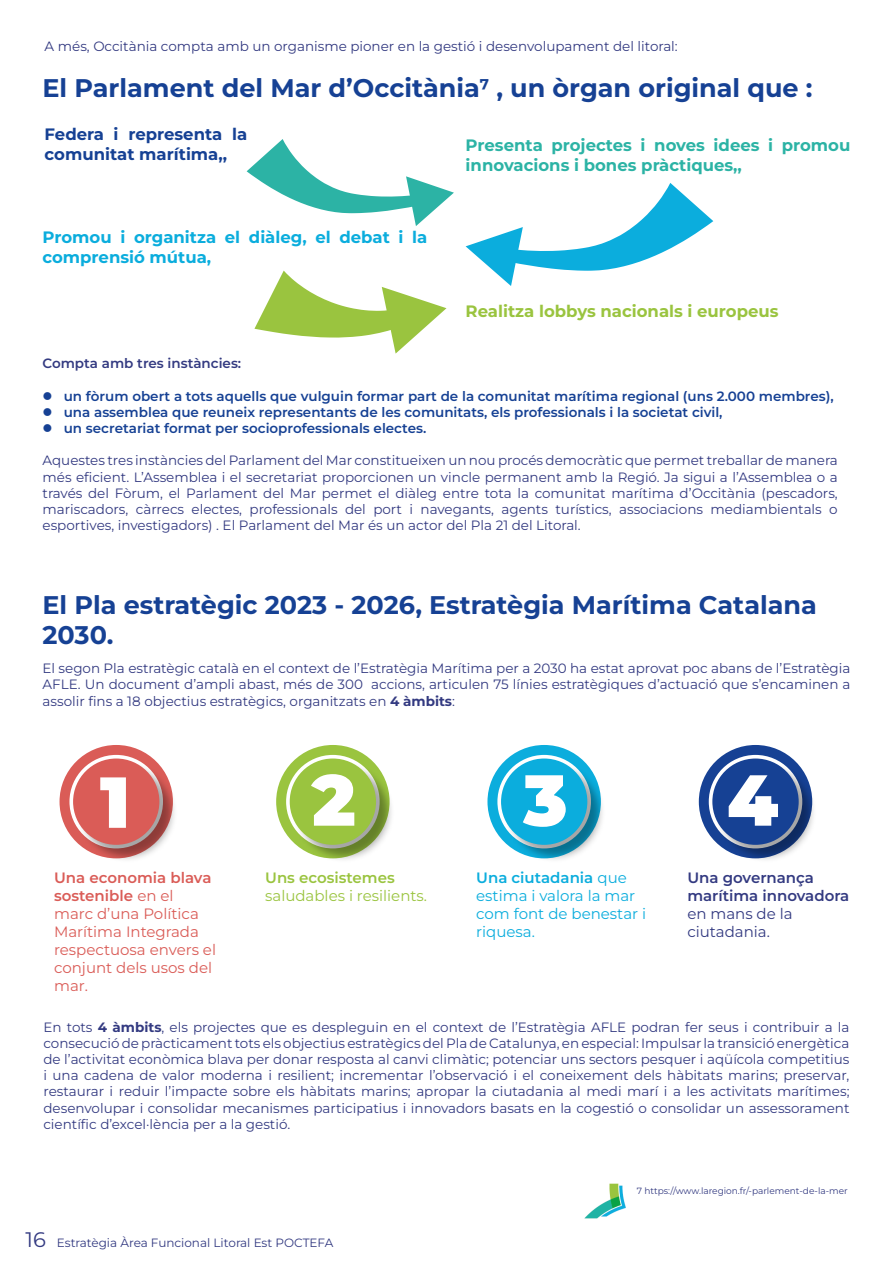
<style>
.page{position:relative;width:893px;height:1263px;background:#fff}
.page>*{position:absolute;margin:0;border:0;box-sizing:border-box;transform-origin:0 0}
.t1{font:900 72px "Montserrat";color:#fff}
.t2{font:700 25.5px/30.6px "Montserrat";color:#164194}
.t3{font:700 16.5px/19.8px "Montserrat";color:#2cb3a5}
.t4{font:700 16.5px/19.8px "Montserrat";color:#0baddd}
.t5{font:700 16.5px/19.8px "Montserrat";color:#164194}
.t6{font:700 16.5px "Montserrat";color:#9ac43f}
.t7{font:15px/18px "Montserrat";color:#da5c57}
.t8{font:15px/18px "Montserrat";color:#0baddd}
.t9{font:600 15px/18px "Montserrat";color:#333a81}
.t10{font:15px "Montserrat";color:#9ac43f}
.t11{font:15px/18px "Montserrat";color:#333a81}
.t12{font:600 15px "Montserrat";color:#9ac43f}
.t13{font:13.5px/16.2px "Montserrat";color:#333a81;text-align:justify}
.t14{font:600 13.5px/16.2px "Montserrat";color:#164194}
.t15{font:600 13.5px "Montserrat";color:#333a81}
.t16{font:12px "Montserrat";color:#333a81}
.t17{font:9px "Montserrat";color:#333a81}
.s1{font-weight:700}
.s2{font-weight:600}
.s3{font-size:21px}
</style>
<div class="page">
<svg style="left:247px;top:139px;width:207px;height:87px"></svg>
<img style="left:584px;top:1183px;width:42px;height:36px">
<svg style="left:63px;top:749px;width:106px;height:106px"></svg>
<div style="left:60px;top:745px;width:113px;height:113px;border:8px solid #da5c57;border-radius:50%"></div>
<div style="left:69px;top:755px;width:94px;height:93px;border:4px solid #fff;border-radius:50%"></div>
<div style="left:76px;top:761px;width:102px;height:102px;background:#000;opacity:.35"></div>
<div style="left:73px;top:758px;width:86px;height:87px;background:#da5c57;border-radius:50%"></div>
<svg style="left:280px;top:749px;width:106px;height:106px"></svg>
<div style="left:276px;top:745px;width:114px;height:113px;border:8px solid #9ac43f;border-radius:50%"></div>
<div style="left:286px;top:755px;width:94px;height:93px;border:4px solid #fff;border-radius:50%"></div>
<div style="left:292px;top:761px;width:102px;height:102px;background:#000;opacity:.35"></div>
<div style="left:290px;top:758px;width:86px;height:87px;background:#9ac43f;border-radius:50%"></div>
<svg style="left:491px;top:749px;width:106px;height:106px"></svg>
<div style="left:487px;top:745px;width:114px;height:113px;border:8px solid #0baddd;border-radius:50%"></div>
<div style="left:497px;top:755px;width:94px;height:93px;border:4px solid #fff;border-radius:50%"></div>
<div style="left:504px;top:761px;width:102px;height:102px;background:#000;opacity:.35"></div>
<div style="left:501px;top:758px;width:86px;height:87px;background:#0baddd;border-radius:50%"></div>
<svg style="left:703px;top:749px;width:105px;height:106px"></svg>
<div style="left:699px;top:745px;width:113px;height:113px;border:8px solid #164194;border-radius:50%"></div>
<div style="left:709px;top:755px;width:93px;height:93px;border:4px solid #fff;border-radius:50%"></div>
<div style="left:715px;top:761px;width:102px;height:102px;background:#000;opacity:.35"></div>
<div style="left:712px;top:758px;width:87px;height:87px;background:#164194;border-radius:50%"></div>
<svg style="left:466px;top:183px;width:247px;height:103px"></svg>
<svg style="left:254px;top:271px;width:192px;height:83px"></svg>
<p class="t13" style="left:45px;top:38px;width:635px">A més, Occitània compta amb un organisme pioner en la gestió i desenvolupament del litoral:</p>
<h2 class="t2" style="left:43px;top:71px;width:772px">El Parlament del Mar d’Occitània<sup>7</sup> , un òrgan original que :</h2>
<p class="t5" style="left:45px;top:124px;width:204px">Federa i representa la comunitat marítima,,</p>
<p class="t3" style="left:466px;top:134px;width:386px">Presenta projectes i noves idees i promou innovacions i bones pràctiques,,</p>
<p class="t4" style="left:43px;top:226px;width:386px">Promou i organitza el diàleg, el debat i la comprensió mútua,</p>
<p class="t6" style="left:466px;top:299px;width:314px">Realitza lobbys nacionals i europeus</p>
<p class="t15" style="left:43px;top:354px;width:200px">Compta amb tres instàncies:</p>
<p class="t14" style="left:64px;top:387px;width:772px">un fòrum obert a tots aquells que vulguin formar part de la comunitat marítima regional (uns 2.000 membres), una assemblea que reuneix representants de les comunitats, els professionals i la societat civil,<br>un secretariat format per socioprofessionals electes.</p>
<p class="t13" style="left:43px;top:452px;width:797px">Aquestes tres instàncies del Parlament del Mar constitueixen un nou procés democràtic que permet treballar de manera més eficient. L’Assemblea i el secretariat proporcionen un vincle permanent amb la Regió. Ja sigui a l’Assemblea o a través del Fòrum, el Parlament del Mar permet el diàleg entre tota la comunitat marítima d’Occitània (pescadors, mariscadors, càrrecs electes, professionals del port i navegants, agents turístics, associacions mediambientals o esportives, investigadors) . El Parlament del Mar és un actor del Pla 21 del Litoral.</p>
<h2 class="t2" style="left:43px;top:588px;width:776px">El Pla estratègic 2023 - 2026, Estratègia Marítima Catalana<br>2030.</h2>
<p class="t13" style="left:43px;top:660px;width:809px">El segon Pla estratègic català en el context de l’Estratègia Marítima per a 2030 ha estat aprovat poc abans de l’Estratègia AFLE. Un document d’ampli abast, més de 300 accions, articulen 75 línies estratègiques d’actuació que s’encaminen a assolir fins a 18 objectius estratègics, organitzats en <span class="s1">4 àmbits</span>:</p>
<h1 class="t1" style="left:100px;top:748px;width:32px">1</h1>
<h1 class="t1" style="left:312px;top:746px;width:45px">2</h1>
<h1 class="t1" style="left:523px;top:746px;width:46px">3</h1>
<h1 class="t1" style="left:727px;top:746px;width:53px">4</h1>
<p class="t7" style="left:54px;top:868px;width:163px"><span class="s2">Una economia blava sostenible</span> en el marc d’una Política<br>Marítima Integrada respectuosa envers el conjunt dels usos del mar.</p>
<p class="t12" style="left:265px;top:867px;width:131px">Uns ecosistemes</p>
<p class="t10" style="left:265px;top:885px;width:163px">saludables i resilients.</p>
<p class="t8" style="left:476px;top:868px;width:171px"><span class="s2">Una ciutadania</span> que estima i valora la mar com font de benestar i riquesa.</p>
<p class="t9" style="left:687px;top:868px;width:163px">Una governança marítima innovadora</p>
<p class="t11" style="left:687px;top:904px;width:107px">en mans de la ciutadania.</p>
<p class="t13" style="left:43px;top:1018px;width:808px">En tots <span class="s1">4 àmbits</span>, els projectes que es despleguin en el context de l’Estratègia AFLE podran fer seus i contribuir a la consecució de pràcticament tots els objectius estratègics del Pla de Catalunya, en especial: Impulsar la transició energètica de l’activitat econòmica blava per donar resposta al canvi climàtic; potenciar uns sectors pesquer i aqüícola competitius i una cadena de valor moderna i resilient; incrementar l’observació i el coneixement dels hàbitats marins; preservar, restaurar i reduir l’impacte sobre els hàbitats marins; apropar la ciutadania al medi marí i a les activitats marítimes; desenvolupar i consolidar mecanismes participatius i innovadors basats en la cogestió o consolidar un assessorament científic d’excel·lència per a la gestió.</p>
<p class="t16" style="left:26px;top:1234px;width:309px"><span class="s3">16</span> Estratègia Àrea Funcional Litoral Est POCTEFA</p>
<p class="t17" style="left:637px;top:1185px;width:212px">7 https://www.laregion.fr/-parlement-de-la-mer</p>
</div>
